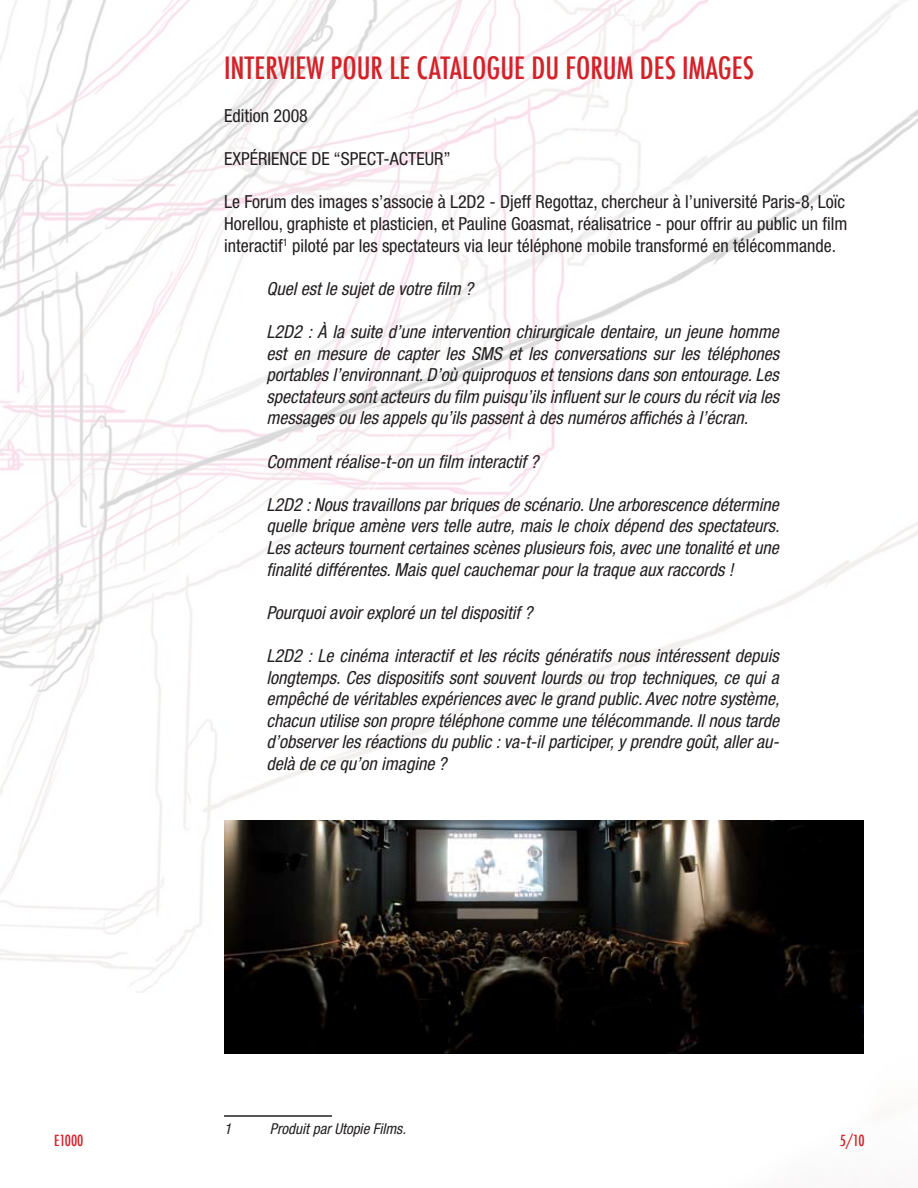
<style>
.page{position:relative;width:918px;height:1188px;background:#fff}
.page>*{position:absolute;margin:0;border:0;box-sizing:border-box;transform-origin:0 0}
.t1{font:500 condensed 30px "Futura";color:#d2232a}
.t2{font:italic condensed 18px/21.6px "Helvetica Neue";color:#231f20;text-align:justify}
.t3{font:condensed 18px/21.6px "Helvetica Neue";color:#231f20}
.t4{font:italic condensed 15px "Helvetica Neue";color:#231f20}
.t5{font:500 condensed 15px "Futura";color:#d2232a}
</style>
<div class="page">
<img style="left:0;top:0;width:918px;height:1117px">
<hr style="left:224px;top:1115px;width:108px;height:2px;background:#231f20">
<img style="left:224px;top:821px;width:640px;height:232px">
<h1 class="t1" style="left:224px;top:49px;width:519px">INTERVIEW POUR LE CATALOGUE DU FORUM DES IMAGES</h1>
<p class="t3" style="left:224px;top:105px;width:85px">Edition 2008</p>
<p class="t3" style="left:224px;top:148px;width:228px">EXPÉRIENCE DE “SPECT-ACTEUR”</p>
<p class="t3" style="left:224px;top:191px;width:625px">Le Forum des images s’associe à L2D2 - Djeff Regottaz, chercheur à l’université Paris-8, Loïc<br>Horellou, graphiste et plasticien, et Pauline Goasmat, réalisatrice - pour offrir au public un film interactif<sup>1</sup> piloté par les spectateurs via leur téléphone mobile transformé en télécommande.</p>
<p class="t2" style="left:267px;top:278px;width:208px">Quel est le sujet de votre film ?</p>
<p class="t2" style="left:267px;top:321px;width:514px">L2D2 : À la suite d’une intervention chirurgicale dentaire, un jeune homme est en mesure de capter les SMS et les conversations sur les téléphones portables l’environnant. D’où quiproquos et tensions dans son entourage. Les spectateurs sont acteurs du film puisqu’ils influent sur le cours du récit via les messages ou les appels qu’ils passent à des numéros affichés à l’écran.</p>
<p class="t2" style="left:267px;top:450px;width:273px">Comment réalise-t-on un film interactif ?</p>
<p class="t2" style="left:267px;top:494px;width:514px">L2D2 : Nous travaillons par briques de scénario. Une arborescence détermine quelle brique amène vers telle autre, mais le choix dépend des spectateurs.<br>Les acteurs tournent certaines scènes plusieurs fois, avec une tonalité et une finalité différentes. Mais quel cauchemar pour la traque aux raccords !</p>
<p class="t2" style="left:267px;top:602px;width:267px">Pourquoi avoir exploré un tel dispositif ?</p>
<p class="t2" style="left:267px;top:645px;width:515px">L2D2 : Le cinéma interactif et les récits génératifs nous intéressent depuis longtemps. Ces dispositifs sont souvent lourds ou trop techniques, ce qui a empêché de véritables expériences avec le grand public. Avec notre système, chacun utilise son propre téléphone comme une télécommande. Il nous tarde d’observer les réactions du public : va-t-il participer, y prendre goût, aller au&shy;delà de ce qu’on imagine ?</p>
<p class="t4" style="left:224px;top:1120px;width:9px">1</p>
<p class="t4" style="left:270px;top:1120px;width:138px">Produit par Utopie Films.</p>
<p class="t5" style="left:54px;top:1131px;width:31px">E1000</p>
<p class="t5" style="left:840px;top:1131px;width:26px">5/10</p>
</div>
